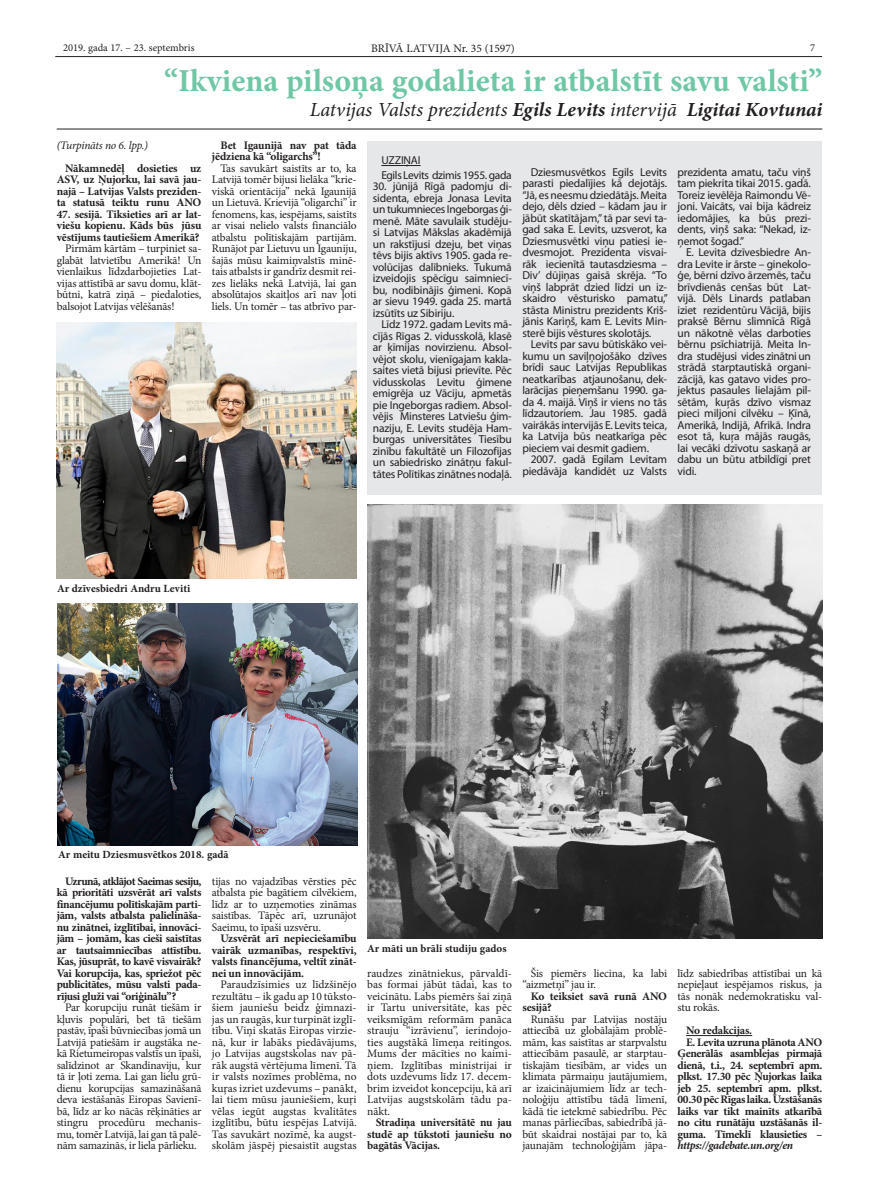
<style>
.page{position:relative;width:879px;height:1191px;background:#fff}
.page>*{position:absolute;margin:0;border:0;box-sizing:border-box;transform-origin:0 0}
.t1{font:700 32px "Minion Pro";color:#70c7a5}
.t2{font:italic 20px "Minion Pro";letter-spacing:-.005em;color:#231f20}
.t3{font:11.5px/11.5px "Minion Pro";letter-spacing:-.01em;color:#231f20}
.t4{font:11.5px/11.5px "Myriad Pro";letter-spacing:-.015em;color:#231f20}
.t5{font:700 11.5px/11.5px "Minion Pro";letter-spacing:-.02em;color:#231f20;text-align:justify}
.t6{font:italic 700 11.5px "Minion Pro";letter-spacing:-.03em;color:#231f20}
.t7{font:italic 11.5px "Minion Pro";letter-spacing:-.025em;color:#231f20}
.t8{font:700 11px "Minion Pro";color:#231f20}
.t9{font:10.5px "Minion Pro";color:#231f20}
.s1{font-weight:700}
</style>
<div class="page">
<hr style="left:55px;top:56px;width:767px;height:1px;background:#231f20">
<div style="left:367px;top:141px;width:455px;height:353px;background:#e6e7e9"></div>
<hr style="left:57px;top:129px;width:765px;height:1px;background:#231f20">
<hr style="left:686px;top:1035px;width:66px;height:1px;background:#231f20">
<img style="left:57px;top:604px;width:300px;height:241px">
<img style="left:57px;top:323px;width:299px;height:256px">
<hr style="left:381px;top:165px;width:39px;height:1px;background:#231f20">
<img style="left:367px;top:504px;width:455px;height:434px">
<p class="t9" style="left:63px;top:41px;width:133px">2019. gada 17. – 23. septembris</p>
<p class="t3" style="left:371px;top:42px;width:145px">BRĪVĀ LATVIJA Nr. 35 (1597)</p>
<p class="t9" style="left:810px;top:41px;width:7px">7</p>
<h1 class="t1" style="left:164px;top:59px;width:659px">“Ikviena pilsoņa godalieta ir atbalstīt savu valsti”</h1>
<h2 class="t2" style="left:310px;top:96px;width:514px">Latvijas Valsts prezidents <span class="s1">Egils Levits</span> intervijā <span class="s1">Ligitai Kovtunai</span></h2>
<p class="t7" style="left:57px;top:137px;width:93px">(Turpināts no 6. lpp.)</p>
<p class="t5" style="left:57px;top:162px;width:146px;text-indent:8px">Nākamnedēļ dosieties uz ASV, uz Ņujorku, lai savā jau&shy;najā – Latvijas Valsts preziden&shy;ta statusā teiktu runu ANO</p>
<p class="t5" style="left:57px;top:208px;width:146px">47. sesijā. Tiksieties arī ar lat&shy;viešu kopienu. Kāds būs jūsu vēstījums tautiešiem Amerikā?</p>
<p class="t3" style="left:57px;top:243px;width:146px;text-indent:8px">Pirmām kārtām – turpiniet sa-- glabāt latvietību Amerikā! Un vienlaikus līdzdarbojieties Lat&shy;vijas attīstībā ar savu domu, klāt&shy;būtni, katrā ziņā – piedaloties, balsojot Latvijas vēlēšanās!</p>
<p class="t5" style="left:212px;top:139px;width:146px;text-indent:8px">Bet Igaunijā nav pat tāda jēdziena kā “oligarchs”!</p>
<p class="t3" style="left:212px;top:162px;width:146px;text-align:justify;text-indent:8px">Tas savukārt saistīts ar to, ka Latvijā tomēr bijusi lielāka “krie&shy;viskā orientācija” nekā Igaunijā un Lietuvā. Krievijā “oligarchi” ir fenomens, kas, iespējams, saistīts ar visai nelielo valsts financiālo atbalstu polītiskajām partijām.<br>Runājot par Lietuvu un Igauniju, šajās mūsu kaimiņvalstīs minē&shy;tais atbalsts ir gandrīz desmit rei&shy;zes lielāks nekā Latvijā, lai gan absolūtajos skaitļos arī nav ļoti liels. Un tomēr – tas atbrīvo par-</p>
<p class="t4" style="left:381px;top:153px;width:132px;line-height:14.3px">UZZIŅAI<br>Egils Levits dzimis 1955. gada</p>
<p class="t4" style="left:373px;top:180px;width:140px">30. jūnijā Rīgā padomju di&shy;sidenta, ebreja Jonasa Levita un tukumnieces Ingeborgas ģi&shy;menē. Māte savulaik studēju-- si Latvijas Mākslas akadēmijā un rakstījusi dzeju, bet viņas tēvs bijis aktīvs 1905. gada re&shy;volūcijas dalībnieks. Tukumā izveidojis spēcīgu saimniecī&shy;bu, nodibinājis ģimeni. Kopā ar sievu 1949. gada 25. martā izsūtīts uz Sibiriju.</p>
<p class="t4" style="left:373px;top:318px;width:140px;text-align:justify;text-indent:8px">Līdz 1972. gadam Levits mā&shy;cījās Rīgas 2. vidusskolā, klasē ar ķīmijas novirzienu. Absol&shy;vējot skolu, vienīgajam kakla&shy;saites vietā bijusi prievīte. Pēc vidusskolas Levitu ģimene emigrēja uz Vāciju, apmetās pie Ingeborgas radiem. Absol&shy;vējis Minsteres Latviešu ģim&shy;naziju, E. Levits studēja Ham&shy;burgas universitātes Tiesību zinību fakultātē un Filozofijas un sabiedrisko zinātņu fakul&shy;tātes Polītikas zinātnes nodaļā.</p>
<p class="t4" style="left:522px;top:166px;width:147px;text-indent:8px">Dziesmusvētkos Egils Levits parasti piedalījies kā dejotājs. “Jā, es neesmu dziedātājs. Meita dejo, dēls dzied – kādam jau ir jābūt skatītājam,” tā par sevi ta&shy;gad saka E. Levits, uzsverot, ka<br>Dziesmusvētki viņu patiesi ie&shy;dvesmojot. Prezidenta visvai-- rāk iecienītā tautasdziesma –<br>Div’ dūjiņas gaisā skrēja. “To viņš labprāt dzied līdzi un iz&shy;skaidro vēsturisko pamatu,” stāsta Ministru prezidents Kriš&shy;jānis Kariņš, kam E. Levits Min&shy;sterē bijis vēstures skolotājs.</p>
<p class="t4" style="left:522px;top:339px;width:146px;text-indent:8px">Levits par savu būtiskāko vei&shy;kumu un saviļņojošāko dzīves brīdi sauc Latvijas Republikas neatkarības atjaunošanu, dek&shy;larācijas pieņemšanu 1990. ga-- da 4. maijā. Viņš ir viens no tās līdzautoriem. Jau 1985. gadā vairākās intervijās E. Levits teica, ka Latvija būs neatkarīga pēc pieciem vai desmit gadiem.</p>
<p class="t4" style="left:522px;top:454px;width:146px;text-align:right">2007. gadā Egilam Levitam piedāvāja kandidēt uz Valsts</p>
<p class="t4" style="left:677px;top:166px;width:135px;text-align:justify">prezidenta amatu, taču viņš tam piekrita tikai 2015. gadā.<br>Toreiz ievēlēja Raimondu Vē&shy;joni. Vaicāts, vai bija kādreiz iedomājies, ka būs prezi&shy;dents, viņš saka: “Nekad, iz&shy;ņemot šogad.”</p>
<p class="t4" style="left:677px;top:247px;width:135px;text-indent:8px">E. Levita dzīvesbiedre An--- dra Levite ir ārste – ginekolo-- ģe, bērni dzīvo ārzemēs, taču brīvdienās cenšas būt Lat-- vijā. Dēls Linards patlaban iziet rezidentūru Vācijā, bijis praksē Bērnu slimnīcā Rīgā un nākotnē vēlas darboties bērnu psīchiatrijā. Meita In--- dra studējusi vides zinātni un strādā starptautiskā organi&shy;zācijā, kas gatavo vides pro&shy;jektus pasaules lielajām pil&shy;sētām, kuŗās dzīvo vismaz pieci miljoni cilvēku – Ķīnā,<br>Amerikā, Indijā, Afrikā. Indra esot tā, kuŗa mājās raugās, lai vecāki dzīvotu saskaņā ar dabu un būtu atbildīgi pret vidi.</p>
<p class="t8" style="left:57px;top:581px;width:135px">Ar dzīvesbiedri Andru Leviti</p>
<p class="t8" style="left:58px;top:847px;width:172px">Ar meitu Dziesmusvētkos 2018. gadā</p>
<p class="t5" style="left:57px;top:875px;width:146px;text-align:left;text-indent:9px">Uzrunā, atklājot Saeimas sesiju, kā prioritāti uzsvērāt arī valsts financējumu polītiskajām parti&shy;jām, valsts atbalsta palielināša-- nu zinātnei, izglītībai, innovāci&shy;jām – jomām, kas cieši saistītas ar tautsaimniecības attīstību.<br>Kas, jūsuprāt, to kavē visvairāk?<br>Vai korupcija, kas, spriežot pēc publicitātes, mūsu valsti pada&shy;rījusi gluži vai “oriģinālu”?</p>
<p class="t3" style="left:57px;top:1002px;width:146px;text-align:justify;text-indent:8px">Par korupciju runāt tiešām ir kļuvis populāri, bet tā tiešām pastāv, īpaši būvniecības jomā un Latvijā patiešām ir augstāka ne&shy;kā Rietumeiropas valstīs un īpaši, salīdzinot ar Skandinaviju, kur tā ir ļoti zema. Lai gan lielu grū&shy;dienu korupcijas samazināšanā deva iestāšanās Eiropas Savienī&shy;bā, līdz ar ko nācās rēķināties ar stingru procedūru mechanis&shy;mu, tomēr Latvijā, lai gan tā palē&shy;nām samazinās, ir liela pārlieku.</p>
<p class="t3" style="left:212px;top:875px;width:146px;text-align:justify">tijas no vajadzības vērsties pēc atbalsta pie bagātiem cilvēkiem, līdz ar to uzņemoties zināmas saistības. Tāpēc arī, uzrunājot Saeimu, to īpaši uzsvēru.</p>
<p class="t5" style="left:212px;top:932px;width:146px;text-indent:8px">Uzsvērāt arī nepieciešamību vairāk uzmanības, respektīvi, valsts financējuma, veltīt zināt&shy;nei un innovācijām.</p>
<p class="t3" style="left:212px;top:979px;width:146px;text-indent:8px">Paraudzīsimies uz līdzšinējo rezultātu – ik gadu ap 10 tūksto&shy;šiem jauniešu beidz ģimnazi&shy;jas un raugās, kur turpināt izglī&shy;tību. Viņi skatās Eiropas virzie&shy;nā, kur ir labāks piedāvājums, jo Latvijas augstskolas nav pā-- rāk augstā vērtējuma līmenī. Tā ir valsts nozīmes problēma, no kuŗas izriet uzdevums – panākt, lai tiem mūsu jauniešiem, kuŗi vēlas iegūt augstas kvalitātes izglītību, būtu iespējas Latvijā.<br>Tas savukārt nozīmē, ka augst&shy;skolām jāspēj piesaistīt augstas</p>
<p class="t3" style="left:367px;top:967px;width:146px">raudzes zinātniekus, pārvaldī&shy;bas formai jābūt tādai, kas to veicinātu. Labs piemērs šai ziņā ir Tartu universitāte, kas pēc veiksmīgām reformām panāca strauju “izrāvienu”, ierindojo&shy;ties augstākā līmeņa reitingos.<br>Mums der mācīties no kaimi&shy;ņiem. Izglītības ministrijai ir dots uzdevums līdz 17. decem&shy;brim izveidot koncepciju, kā arī<br>Latvijas augstskolām tādu pa-- nākt.</p>
<p class="t8" style="left:367px;top:940px;width:141px">Ar māti un brāli studiju gados</p>
<p class="t5" style="left:367px;top:1116px;width:146px;text-indent:8px">Stradiņa universitātē nu jau studē ap tūkstoti jauniešu no bagātās Vācijas.</p>
<p class="t3" style="left:522px;top:967px;width:146px;text-indent:8px">Šis piemērs liecina, ka labi “aizmetņi” jau ir.</p>
<p class="t5" style="left:522px;top:990px;width:145px;text-indent:9px">Ko teiksiet savā runā ANO sesijā?</p>
<p class="t3" style="left:522px;top:1013px;width:146px;text-indent:8px">Runāšu par Latvijas nostāju attiecībā uz globālajām problē&shy;mām, kas saistītas ar starpvalstu attiecībām pasaulē, ar starptau&shy;tiskajām tiesībām, ar vides un klimata pārmaiņu jautājumiem, ar izaicinājumiem līdz ar tech&shy;noloģiju attīstību tādā līmenī, kādā tie ietekmē sabiedrību. Pēc manas pārliecības, sabiedrībā jā-- būt skaidrai nostājai par to, kā jaunajām technoloģijām jāpa-</p>
<p class="t3" style="left:677px;top:967px;width:146px;text-align:justify">līdz sabiedrības attīstībai un kā nepieļaut iespējamos riskus, ja tās nonāk nedemokratisku val&shy;stu rokās.</p>
<p class="t5" style="left:686px;top:1024px;width:68px">No redakcijas.</p>
<p class="t5" style="left:686px;top:1036px;width:137px">E. Levita uzruna plānota ANO</p>
<p class="t5" style="left:677px;top:1047px;width:146px">Ģenerālās asamblejas pirmajā</p>
<p class="t5" style="left:677px;top:1059px;width:146px">dienā, t.i., 24. septembrī apm.</p>
<p class="t5" style="left:677px;top:1070px;width:146px">plkst. 17.30 pēc Ņujorkas laika</p>
<p class="t5" style="left:677px;top:1082px;width:146px">jeb 25. septembrī apm. plkst.</p>
<p class="t5" style="left:677px;top:1093px;width:146px">00.30 pēc Rīgas laika. Uzstāšanās</p>
<p class="t5" style="left:677px;top:1105px;width:146px">laiks var tikt mainīts atkarībā</p>
<p class="t5" style="left:677px;top:1116px;width:146px">no citu runātāju uzstāšanās il-</p>
<p class="t5" style="left:677px;top:1128px;width:146px">guma. Tīmeklī klausieties –</p>
<p class="t6" style="left:677px;top:1137px;width:117px">https://gadebate.un.org/en</p>
</div>
